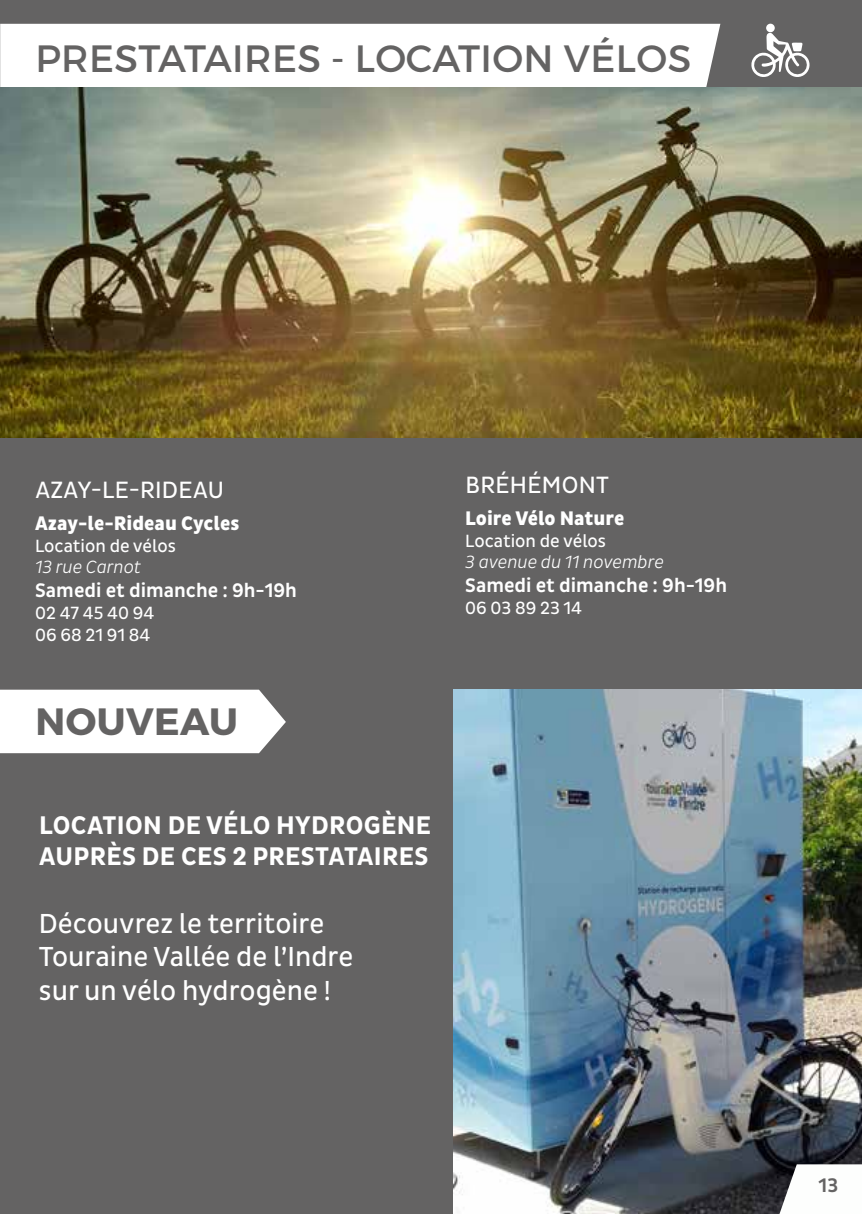
<style>
.page{position:relative;width:862px;height:1214px;background:#fff}
.page>*{position:absolute;margin:0;border:0;box-sizing:border-box;transform-origin:0 0}
.t1{font:38px "Montserrat";letter-spacing:.01em;color:#646363}
.t2{font:700 38px "Montserrat";letter-spacing:.01em;color:#646363}
.t3{font:28px/33.6px "Pluto Sans Cond";color:#fff}
.t4{font:700 26px/31.2px "Pluto Sans Cond";letter-spacing:.015em;color:#fff}
.t5{font:24px "Pluto Sans Cond";letter-spacing:.015em;color:#fff}
.t6{font:500 20px "Pluto Sans Cond";color:#fff}
.t7{font:800 20px "Pluto Sans Cond";color:#fff}
.t8{font:500 20px "Pluto Sans Cond";color:#646363}
.t9{font:18px/21.6px "Pluto Sans Cond";color:#fff}
.t10{font:italic 300 18px "Pluto Sans Cond";color:#fff}
</style>
<div class="page">
<div style="left:0;top:0;width:862px;height:1213px;background:#646363"></div>
<div style="left:0;top:24px;width:720px;height:63px;background:#fff"></div>
<svg style="left:751px;top:33px;width:59px;height:44px"></svg>
<div style="left:766px;top:24px;width:9px;height:8px;background:#fff;border-radius:50%"></div>
<img style="left:0;top:87px;width:862px;height:350px">
<div style="left:0;top:689px;width:286px;height:64px;background:#fff"></div>
<img style="left:454px;top:689px;width:408px;height:524px">
<svg style="left:779px;top:1164px;width:83px;height:49px;background:#e2e3e2"></svg>
<h1 class="t1" style="left:35px;top:35px;width:657px">PRESTATAIRES - LOCATION VÉLOS</h1>
<p class="t5" style="left:35px;top:476px;width:190px">AZAY-LE-RIDEAU</p>
<p class="t7" style="left:35px;top:512px;width:206px">Azay-le-Rideau Cycles</p>
<p class="t9" style="left:35px;top:535px;width:142px">Location de vélos</p>
<p class="t10" style="left:35px;top:557px;width:107px">13 rue Carnot</p>
<p class="t6" style="left:35px;top:579px;width:263px">Samedi et dimanche : 9h-19h</p>
<p class="t9" style="left:35px;top:602px;width:121px">02 47 45 40 94<br>06 68 21 91 84</p>
<h1 class="t2" style="left:36px;top:698px;width:204px">NOUVEAU</h1>
<p class="t4" style="left:39px;top:809px;width:393px">LOCATION DE VÉLO HYDROGÈNE<br>AUPRÈS DE CES 2 PRESTATAIRES</p>
<p class="t3" style="left:39px;top:906px;width:316px">Découvrez le territoire<br>Touraine Vallée de l’Indre sur un vélo hydrogène !</p>
<p class="t5" style="left:465px;top:471px;width:145px">BRÉHÉMONT</p>
<p class="t7" style="left:465px;top:507px;width:161px">Loire Vélo Nature</p>
<p class="t9" style="left:465px;top:530px;width:142px">Location de vélos</p>
<p class="t10" style="left:465px;top:552px;width:200px">3 avenue du 11 novembre</p>
<p class="t6" style="left:465px;top:574px;width:263px">Samedi et dimanche : 9h-19h</p>
<p class="t9" style="left:465px;top:597px;width:118px">06 03 89 23 14</p>
<p class="t8" style="left:818px;top:1173px;width:21px">13</p>
</div>
